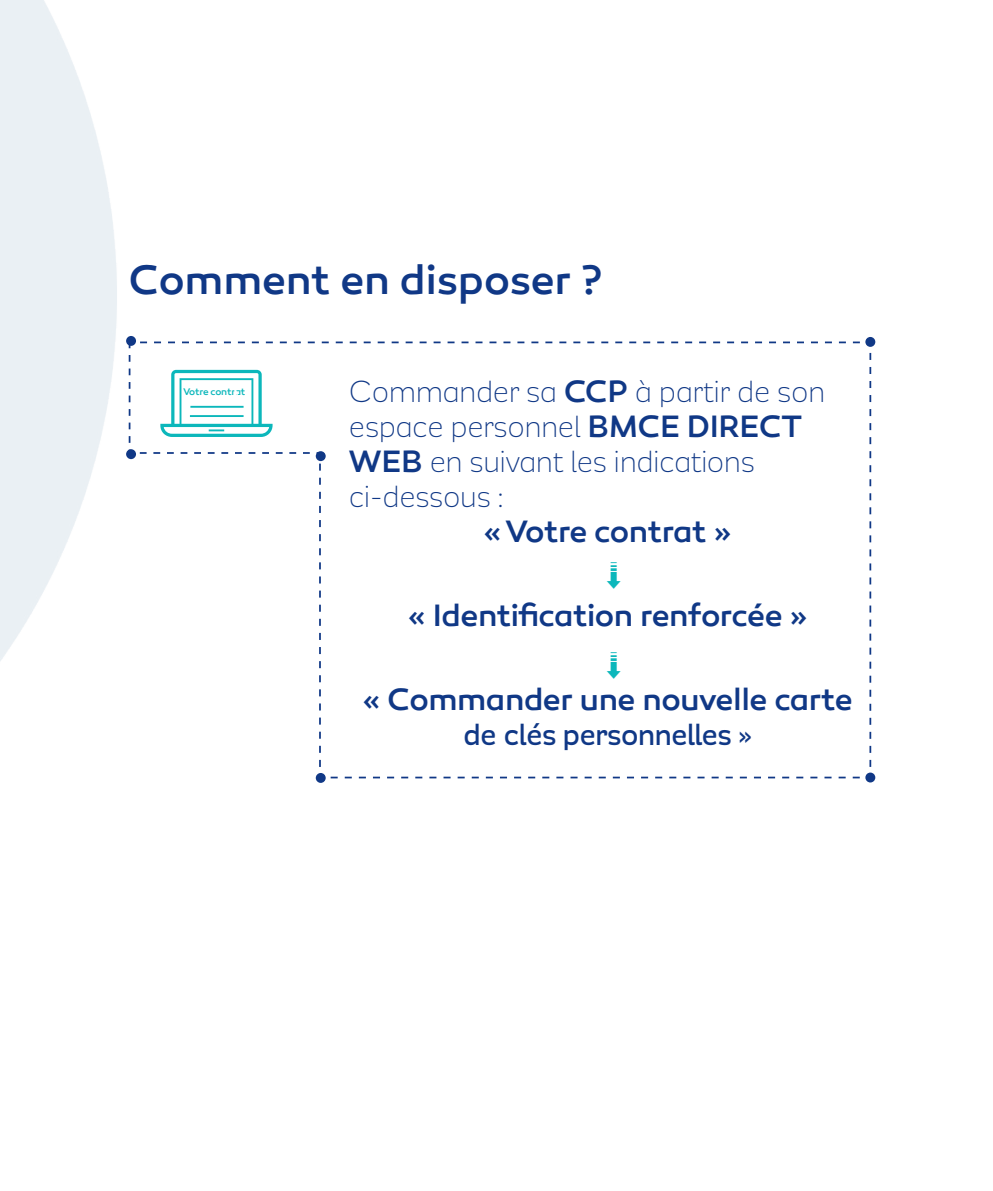
<style>
.page{position:relative;width:993px;height:1191px;background:#fff}
.page>*{position:absolute;margin:0;border:0;box-sizing:border-box;transform-origin:0 0}
.t1{font:500 42px "Canaro";letter-spacing:-.005em;color:#103886}
.t2{font:300 35px/35px "Modernica";letter-spacing:-.02em;color:#103886}
.t3{font:500 35px "Modernica";letter-spacing:-.02em;color:#103886}
.t4{font:500 31.5px "Canaro";letter-spacing:-.015em;color:#103886}
.t5{font:500 9.8px "Canaro";letter-spacing:-.02em;color:#0cb7bb}
.s1{font-family:"Canaro";font-weight:500;font-size:31.5px}
</style>
<div class="page">
<img style="left:0;top:1px;width:876px;height:782px">
<svg style="left:128px;top:341px;width:743px;height:438px"></svg>
<div style="left:126px;top:336px;width:10px;height:10px;background:#103886;border-radius:50%"></div>
<div style="left:126px;top:449px;width:10px;height:10px;background:#103886;border-radius:50%"></div>
<div style="left:315px;top:451px;width:10px;height:10px;background:#103886;border-radius:50%"></div>
<div style="left:315px;top:773px;width:10px;height:10px;background:#103886;border-radius:50%"></div>
<div style="left:865px;top:337px;width:10px;height:10px;background:#103886;border-radius:50%"></div>
<div style="left:865px;top:772px;width:10px;height:10px;background:#103886;border-radius:50%"></div>
<svg style="left:160px;top:370px;width:112px;height:67px"></svg>
<svg style="left:607px;top:562px;width:13px;height:27px"></svg>
<svg style="left:607px;top:652px;width:13px;height:27px"></svg>
<p class="t1" style="left:128px;top:255px;width:474px">Comment en disposer ?</p>
<p class="t5" style="left:183px;top:386px;width:64px">Votre contrat</p>
<p class="t2" style="left:348px;top:375px;width:478px">Commander sa <span class="s1">CCP</span> à partir de son espace personnel <span class="s1">BMCE DIRECT<br>WEB</span> en suivant les indications ci-dessous :</p>
<p class="t4" style="left:483px;top:513px;width:250px">« Votre contrat »</p>
<p class="t4" style="left:407px;top:597px;width:401px">« Identification renforcée »</p>
<p class="t4" style="left:362px;top:681px;width:491px">« Commander une nouvelle carte</p>
<p class="t3" style="left:463px;top:719px;width:291px">de clés personnelles »</p>
</div>
